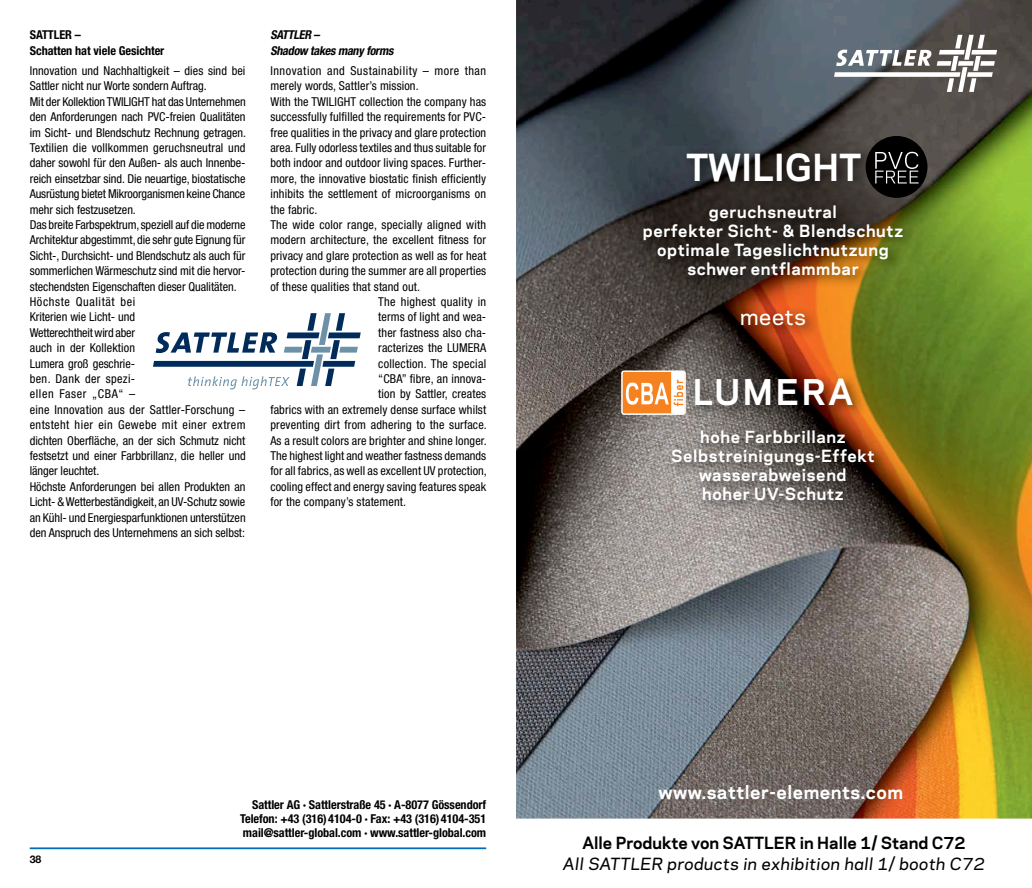
<style>
.page{position:relative;width:1032px;height:888px;background:#fff}
.page>*{position:absolute;margin:0;border:0;box-sizing:border-box;transform-origin:0 0}
.t1{font:700 35px "Galaxie Polaris";color:#fff}
.t2{font:700 33.25px "Galaxie Polaris";letter-spacing:.08em;color:#fff}
.t3{font:500 21px "Galaxie Polaris";letter-spacing:.03em;color:#fff}
.t4{font:700 17.5px "Galaxie Polaris";letter-spacing:.03em;color:#fff}
.t5{font:700 15.75px/18.9px "Galaxie Polaris";letter-spacing:.04em;color:#fff;text-align:center}
.t6{font:italic 500 15.75px "Galaxie Polaris";letter-spacing:.03em;color:#000}
.t7{font:700 15.75px "Galaxie Polaris";color:#000}
.t8{font:condensed 12.25px/15.4px "Helvetica Neue";letter-spacing:.005em;color:#000}
.t9{font:700 condensed 12.25px/14px "Helvetica Neue";letter-spacing:-.005em;color:#000}
.t10{font:condensed 12.25px "Helvetica Neue";letter-spacing:.04em;color:#000}
.t11{font:italic 700 condensed 12.25px/15.4px "Helvetica Neue";color:#000}
.t12{font:condensed 12.25px "Helvetica Neue";letter-spacing:.025em;color:#000}
.t13{font:700 10.5px "Helvetica Neue";color:#000}
</style>
<div class="page">
<hr style="left:30px;top:847px;width:456px;height:2px;background:#006db7">
<img style="left:516px;top:0;width:516px;height:819px">
<svg style="left:834px;top:35px;width:163px;height:57px"></svg>
<img style="left:637px;top:147px;width:278px;height:366px">
<svg style="left:621px;top:371px;width:65px;height:44px"></svg>
<div style="left:865px;top:136px;width:62px;height:62px;background:#000;border-radius:50%"></div>
<svg style="left:875px;top:152px;width:43px;height:31px"></svg>
<svg style="left:153px;top:313px;width:208px;height:76px"></svg>
<p class="t9" style="left:30px;top:27px;width:136px;line-height:15.4px">SATTLER –<br>Schatten hat viele Gesichter</p>
<p class="t8" style="left:30px;top:63px;width:218px">Innovation und Nachhaltigkeit – dies sind bei Sattler nicht nur Worte sondern Auftrag.<br>Mit der Kollektion TWILIGHT hat das Unternehmen den Anforderungen nach PVC-freien Qualitäten im Sicht- und Blendschutz Rechnung getragen.<br>Textilien die vollkommen geruchsneutral und daher sowohl für den Außen- als auch Innenbe&shy;reich einsetzbar sind. Die neuartige, biostatische Ausrüstung bietet Mikroorganismen keine Chance mehr sich festzusetzen.<br>Das breite Farbspektrum, speziell auf die moderne Architektur abgestimmt, die sehr gute Eignung für Sicht-, Durchsicht- und Blendschutz als auch für sommerlichen Wärmeschutz sind mit die hervor&shy;stechendsten Eigenschaften dieser Qualitäten.<br>Höchste Qualität bei<br>Kriterien wie Licht- und<br>Wetterechtheit wird aber<br>auch in der Kollektion<br>Lumera groß geschrie-<br>ben. Dank der spezi-<br>ellen Faser „CBA“ –<br>eine Innovation aus der Sattler-Forschung – entsteht hier ein Gewebe mit einer extrem dichten Oberfläche, an der sich Schmutz nicht festsetzt und einer Farbbrillanz, die heller und länger leuchtet.<br>Höchste Anforderungen bei allen Produkten an Licht- &amp; Wetterbeständigkeit, an UV-Schutz sowie an Kühl- und Energiesparfunktionen unterstützen den Anspruch des Unternehmens an sich selbst:</p>
<p class="t11" style="left:270px;top:27px;width:127px">SATTLER –<br>Shadow takesmanyforms</p>
<p class="t10" style="left:270px;top:64px;width:217px">Innovation and Sustainability – more than</p>
<p class="t8" style="left:270px;top:78px;width:150px">merely words, Sattler’s mission.</p>
<p class="t8" style="left:270px;top:94px;width:217px">With the TWILIGHT collection the company has</p>
<p class="t8" style="left:270px;top:109px;width:217px">successfully fulfilled the requirements for PVC-</p>
<p class="t8" style="left:270px;top:125px;width:217px">free qualities in the privacy and glare protection</p>
<p class="t8" style="left:270px;top:140px;width:217px">area. Fully odorless textiles and thus suitable for</p>
<p class="t8" style="left:270px;top:155px;width:217px">both indoor and outdoor living spaces. Further-</p>
<p class="t8" style="left:270px;top:171px;width:217px">more, the innovative biostatic finish efficiently</p>
<p class="t8" style="left:270px;top:186px;width:217px">inhibits the settlement of microorganisms on</p>
<p class="t8" style="left:270px;top:202px;width:49px">the fabric.</p>
<p class="t8" style="left:270px;top:217px;width:217px">The wide color range, specially aligned with</p>
<p class="t8" style="left:270px;top:232px;width:217px">modern architecture, the excellent fitness for</p>
<p class="t8" style="left:270px;top:248px;width:217px">privacy and glare protection as well as for heat</p>
<p class="t8" style="left:270px;top:263px;width:217px">protection during the summer are all properties</p>
<p class="t8" style="left:270px;top:278px;width:151px">of these qualities that stand out.</p>
<p class="t12" style="left:378px;top:295px;width:109px">The highest quality in</p>
<p class="t8" style="left:378px;top:309px;width:109px">terms of light and wea-</p>
<p class="t8" style="left:378px;top:325px;width:109px">ther fastness also cha-</p>
<p class="t8" style="left:378px;top:340px;width:109px">racterizes the LUMERA</p>
<p class="t8" style="left:378px;top:355px;width:109px">collection. The special</p>
<p class="t8" style="left:378px;top:371px;width:109px">“CBA” fibre, an innova-</p>
<p class="t8" style="left:378px;top:386px;width:109px">tion by Sattler, creates</p>
<p class="t8" style="left:270px;top:402px;width:217px">fabrics with an extremely dense surface whilst</p>
<p class="t8" style="left:270px;top:417px;width:218px">preventing dirt from adhering to the surface.</p>
<p class="t8" style="left:270px;top:432px;width:218px">As a result colors are brighter and shine longer.</p>
<p class="t8" style="left:270px;top:448px;width:217px">The highest light and weather fastness demands</p>
<p class="t8" style="left:270px;top:463px;width:218px">for all fabrics, as well as excellent UV protection,</p>
<p class="t8" style="left:270px;top:479px;width:217px">cooling effect and energy saving features speak</p>
<p class="t8" style="left:270px;top:494px;width:137px">for the company’s statement.</p>
<h1 class="t1" style="left:686px;top:144px;width:177px">TWILIGHT</h1>
<p class="t5" style="left:643px;top:202px;width:262px">geruchsneutral<br>perfekter Sicht- &amp; Blendschutz optimale Tageslichtnutzung schwer entflammbar</p>
<h3 class="t3" style="left:740px;top:304px;width:67px">meets</h3>
<h2 class="t2" style="left:693px;top:371px;width:162px">LUMERA</h2>
<p class="t5" style="left:671px;top:427px;width:205px">hohe Farbbrillanz<br>Selbstreinigungs-Effekt wasserabweisend<br>hoher UV-Schutz</p>
<p class="t13" style="left:30px;top:853px;width:13px">38</p>
<p class="t9" style="left:240px;top:797px;width:247px;text-align:justify;text-indent:12px">Sattler AG · Sattlerstraße 45 · A-8077 Gössendorf Telefon: +43 (316)4104-0 · Fax: +43 (316)4104-351 mail@sattler-global.com · www.sattler-global.com</p>
<h3 class="t4" style="left:658px;top:781px;width:246px">www.sattler-elements.com</h3>
<p class="t7" style="left:582px;top:832px;width:384px">Alle Produkte von SATTLER in Halle 1/ Stand C72</p>
<p class="t6" style="left:563px;top:853px;width:423px">All SATTLER products in exhibition hall 1/ booth C72</p>
</div>
